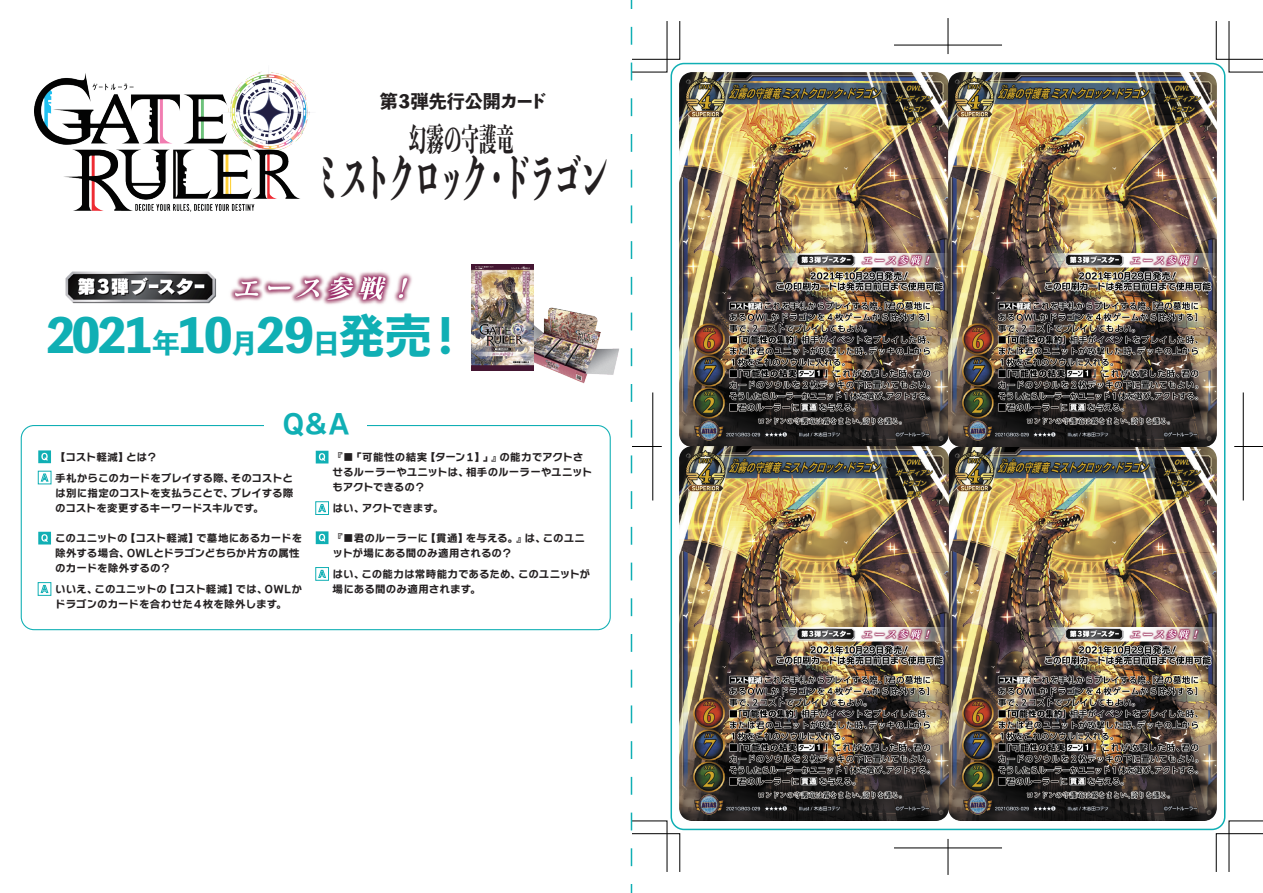
<style>
.page{position:relative;width:1263px;height:893px;background:#fff}
.page>*{position:absolute;margin:0;border:0;box-sizing:border-box;transform-origin:0 0}
.t1{font:54.3px "Toppan Bunkyu Midashi Min Std EB";letter-spacing:-.16em;color:#231f20;scale:.55 1}
.t2{font:46.05px "Toppan Bunkyu Midashi Go Std EB";letter-spacing:-.01em;color:#10afb4}
.t3{font:31.5px "Toppan Bunkyu Midashi Min Std EB";letter-spacing:.01em;color:#231f20;scale:.55 1}
.t4{font:27px "Nitalago Ruika 06";color:#10afb4}
.t5{font:18px "Toppan Bunkyu Midashi Go Std EB";letter-spacing:-.04em;color:#231f20}
.t6{font:10.5px/15px "Nitalago Ruika 06";letter-spacing:.005em;color:#231f20}
.s1{font-size:26.85px}
</style>
<div class="page">
<img style="left:680px;top:72px;width:536px;height:749px">
<svg style="left:1216px;top:21px;width:47px;height:52px"></svg>
<svg style="left:1216px;top:820px;width:47px;height:52px"></svg>
<svg style="left:1234px;top:446px;width:29px;height:1px"></svg>
<hr style="left:1243px;top:392px;width:1px;height:108px;background:#000">
<hr style="left:894px;top:45px;width:108px;height:1px;background:#000">
<hr style="left:948px;top:18px;width:1px;height:36px;background:#000">
<hr style="left:894px;top:848px;width:108px;height:1px;background:#000">
<hr style="left:948px;top:839px;width:1px;height:36px;background:#000">
<svg style="left:630px;top:21px;width:50px;height:851px"></svg>
<svg style="left:38px;top:450px;width:13px;height:13px"></svg>
<svg style="left:38px;top:471px;width:13px;height:13px"></svg>
<svg style="left:38px;top:532px;width:13px;height:12px"></svg>
<svg style="left:38px;top:582px;width:13px;height:14px"></svg>
<svg style="left:316px;top:451px;width:12px;height:12px"></svg>
<svg style="left:315px;top:501px;width:14px;height:14px"></svg>
<svg style="left:316px;top:531px;width:12px;height:13px"></svg>
<svg style="left:315px;top:567px;width:14px;height:14px"></svg>
<div style="left:21px;top:425px;width:590px;height:205px;border:1px solid #10afb4;border-radius:13px"></div>
<div style="left:265px;top:396px;width:102px;height:38px;background:#fff"></div>
<img style="left:34px;top:71px;width:276px;height:134px">
<img style="left:533px;top:298px;width:98px;height:96px">
<img style="left:471px;top:265px;width:62px;height:106px">
<img style="left:65px;top:205px;width:436px;height:165px">
<h3 class="t5" style="left:380px;top:87px;width:169px">第３弾先行公開カード</h3>
<h3 class="t3" style="left:409px;top:115px;width:192px">幻霧の守護竜</h3>
<h1 class="t1" style="left:313px;top:136px;width:540px">ミストクロック・ドラゴン</h1>
<h2 class="t2" style="left:45px;top:300px;width:425px">2021<span class="s1">年</span>10<span class="s1">月</span>29<span class="s1">日</span>発売！</h2>
<h3 class="t4" style="left:282px;top:410px;width:69px">Q&amp;A</h3>
<p class="t6" style="left:55px;top:446px;width:239px;line-height:21px">【コスト軽減】とは？<br>手札からこのカードをプレイする際、そのコストと</p>
<p class="t6" style="left:55px;top:485px;width:239px">は別に指定のコストを支払うことで、プレイする際のコストを変更するキーワードスキルです。</p>
<p class="t6" style="left:55px;top:530px;width:248px">このユニットの【コスト軽減】で墓地にあるカードを除外する場合、OWLとドラゴンどちらか片方の属性のカードを除外するの？</p>
<p class="t6" style="left:55px;top:581px;width:248px">いいえ、このユニットの【コスト軽減】では、OWLかドラゴンのカードを合わせた４枚を除外します。</p>
<p class="t6" style="left:333px;top:449px;width:261px">『■「可能性の結実【ターン１】」』の能力でアクトさせるルーラーやユニットは、相手のルーラーやユニットもアクトできるの？</p>
<p class="t6" style="left:333px;top:500px;width:112px">はい、アクトできます。</p>
<p class="t6" style="left:333px;top:530px;width:254px">『■君のルーラーに【貫通】を与える。』は、このユニットが場にある間のみ適用されるの？</p>
<p class="t6" style="left:333px;top:566px;width:259px">はい、この能力は常時能力であるため、このユニットが場にある間のみ適用されます。</p>
</div>
